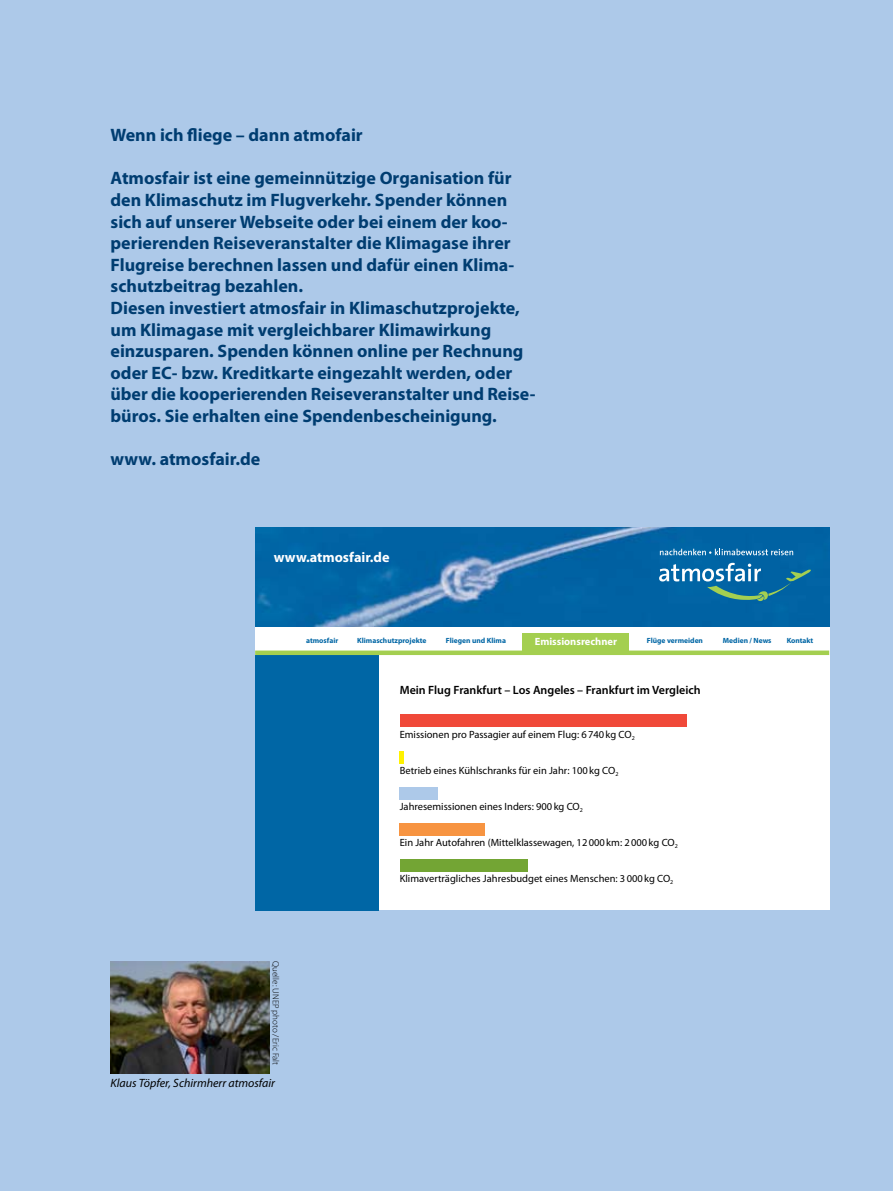
<style>
.page{position:relative;width:893px;height:1191px;background:#adc9e9}
.page>*{position:absolute;margin:0;border:0;box-sizing:border-box;transform-origin:0 0}
.t1{font:700 18px/21.6px "Myriad Pro";color:#003d71}
.t2{font:700 14.25px "Myriad Pro";color:#fff}
.t3{font:600 12px "Myriad Pro";color:#000}
.t4{font:italic 12px "Myriad Pro";color:#000}
.t5{font:10.5px "Myriad Pro";color:#000}
.t6{font:700 10.5px "Myriad Pro";color:#fff}
.t7{font:300 9px "Myriad Pro";color:#000}
.t8{font:700 7.5px "Myriad Pro";color:#0066a5}
</style>
<div class="page">
<img style="left:111px;top:961px;width:159px;height:112px">
<div style="left:255px;top:527px;width:574px;height:383px;background:#fff"></div>
<img style="left:255px;top:527px;width:574px;height:99px">
<div style="left:255px;top:655px;width:123px;height:255px;background:#0066a5"></div>
<div style="left:255px;top:650px;width:574px;height:5px;background:#a4cf50"></div>
<div style="left:523px;top:634px;width:106px;height:21px;background:#a4cf50"></div>
<svg style="left:660px;top:549px;width:133px;height:6px"></svg>
<svg style="left:659px;top:563px;width:152px;height:38px;background:#287ca7"></svg>
<div style="left:400px;top:714px;width:286px;height:13px;background:#f04939"></div>
<hr style="left:400px;top:750px;width:4px;height:13px;background:#fff200">
<div style="left:400px;top:787px;width:38px;height:12px;background:#adc9e9"></div>
<div style="left:400px;top:823px;width:85px;height:13px;background:#f79441"></div>
<div style="left:400px;top:859px;width:127px;height:13px;background:#73a534"></div>
<p class="t1" style="left:111px;top:124px;width:254px">Wenn ich fliege – dann atmofair</p>
<p class="t1" style="left:111px;top:168px;width:427px">Atmosfair ist eine gemeinnützige Organisation für den Klima-schutz im Flugverkehr. Spender können sich auf unserer Webseite oder bei einem der koo&shy;perierenden Reiseveranstalter die Klimagase ihrer Flugreise berechnen lassen und dafür einen Klima&shy;schutzbeitrag bezahlen.<br>Diesen investiert atmosfair in Klimaschutz-projekte, um Klimagase mit vergleichbarer Klima-wirkung einzu-sparen. Spenden können online per Rechnung oder EC- bzw. Kreditkarte eingezahlt werden, oder über die koope-rierenden Reise-veranstalter und Reise&shy;büros. Sie erhalten eine Spenden-bescheinigung.</p>
<p class="t1" style="left:111px;top:448px;width:151px">www. atmosfair.de</p>
<p class="t2" style="left:274px;top:549px;width:117px">www.atmosfair.de</p>
<p class="t8" style="left:306px;top:636px;width:34px">atmosfair</p>
<p class="t8" style="left:357px;top:636px;width:71px">Klimaschutzprojekte</p>
<p class="t8" style="left:446px;top:636px;width:62px">Fliegen und Klima</p>
<p class="t8" style="left:647px;top:636px;width:58px">Flüge vermeiden</p>
<p class="t8" style="left:723px;top:636px;width:50px">Medien / News</p>
<p class="t8" style="left:787px;top:636px;width:28px">Kontakt</p>
<p class="t6" style="left:535px;top:635px;width:84px">Emissionsrechner</p>
<p class="t7" style="left:281px;top:961px;width:105px;rotate:90deg">Quelle: UNEP photo/Eric Falt</p>
<p class="t4" style="left:111px;top:1076px;width:166px">Klaus Töpfer, Schirmherr atmosfair</p>
<p class="t3" style="left:400px;top:683px;width:302px">Mein Flug Frankfurt – Los Angeles – Frankfurt im Vergleich</p>
<p class="t5" style="left:400px;top:729px;width:237px">Emissionen pro Passagier auf einem Flug: 6740kg CO<sub>2</sub></p>
<p class="t5" style="left:400px;top:765px;width:220px">Betrieb eines Kühlschranks für ein Jahr: 100kg CO<sub>2</sub></p>
<p class="t5" style="left:400px;top:801px;width:185px">Jahresemissionen eines Inders: 900kg CO<sub>2</sub></p>
<p class="t5" style="left:400px;top:837px;width:280px">Ein Jahr Autofahren (Mittelklassewagen, 12000km: 2000kg CO<sub>2</sub></p>
<p class="t5" style="left:400px;top:873px;width:275px">Klimaverträgliches Jahresbudget eines Menschen: 3000kg CO<sub>2</sub></p>
</div>
